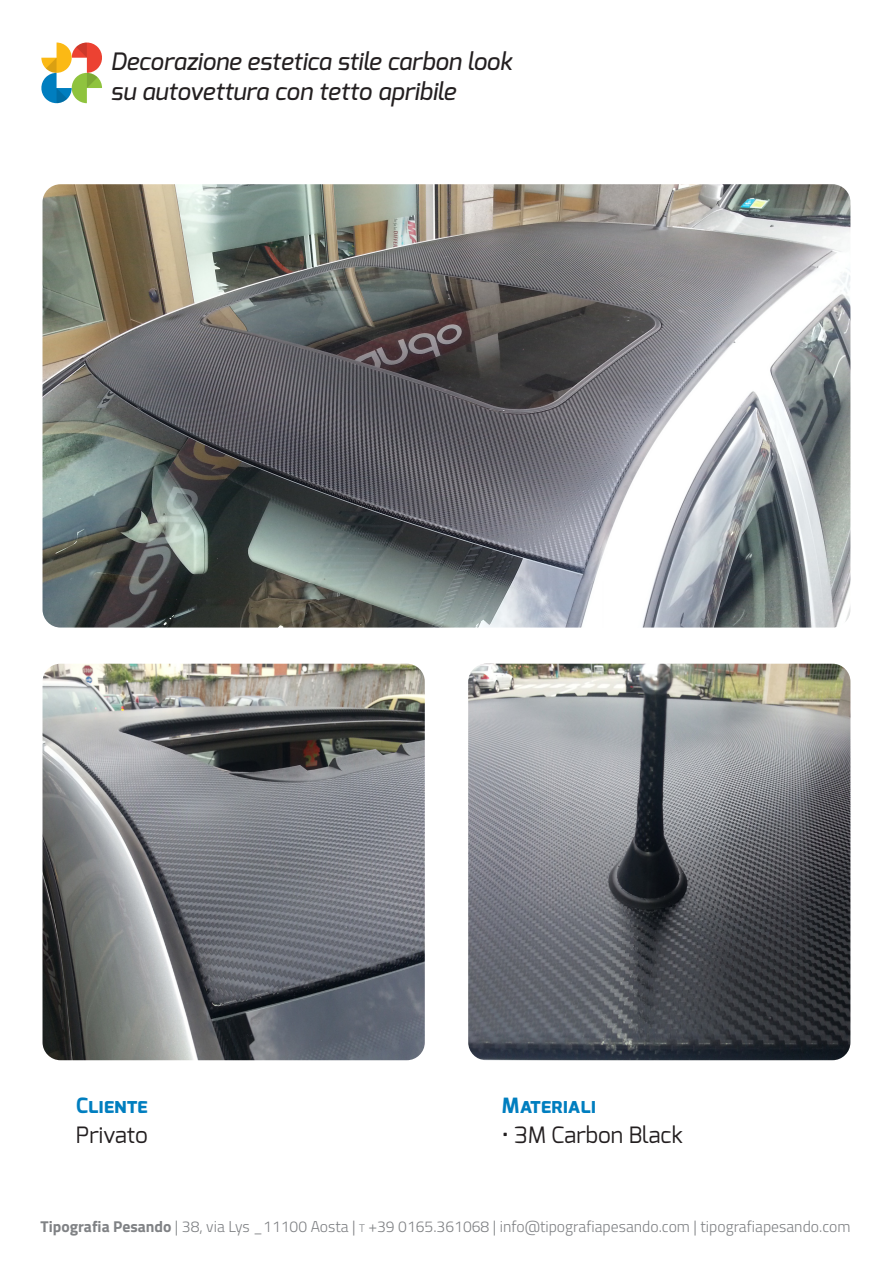
<style>
.page{position:relative;width:893px;height:1263px;background:#fff}
.page>*{position:absolute;margin:0;border:0;box-sizing:border-box;transform-origin:0 0}
.t1{font:italic 500 24px "Exo";color:#231f20}
.t2{font:22.5px "Exo";color:#231f20}
.t3{font:700 21px "Exo";letter-spacing:-.005em;color:#007ebf}
.t4{font:300 15.75px "Titillium";color:#808285}
.s1{font-weight:700}
.s2{font-size:10.95px}
</style>
<div class="page">
<svg style="left:41px;top:42px;width:61px;height:62px"></svg>
<img style="left:468px;top:664px;width:382px;height:396px">
<img style="left:43px;top:664px;width:382px;height:396px">
<img style="left:43px;top:184px;width:807px;height:443px">
<p class="t1" style="left:111px;top:46px;width:403px">Decorazione estetica stile carbon look</p>
<p class="t1" style="left:111px;top:76px;width:347px">su autovettura con tetto apribile</p>
<p class="t3" style="left:76px;top:1091px;width:73px">Cliente</p>
<p class="t2" style="left:76px;top:1120px;width:73px">Privato</p>
<p class="t3" style="left:502px;top:1091px;width:95px">Materiali</p>
<p class="t2" style="left:502px;top:1120px;width:182px">• 3M Carbon Black</p>
<p class="t4" style="left:41px;top:1215px;width:811px"><span class="s1">Tipografia Pesando</span> | 38, via Lys _11100 Aosta | <span class="s2">t</span> +39 0165.361068 | info@tipografiapesando.com | tipografiapesando.com</p>
</div>
